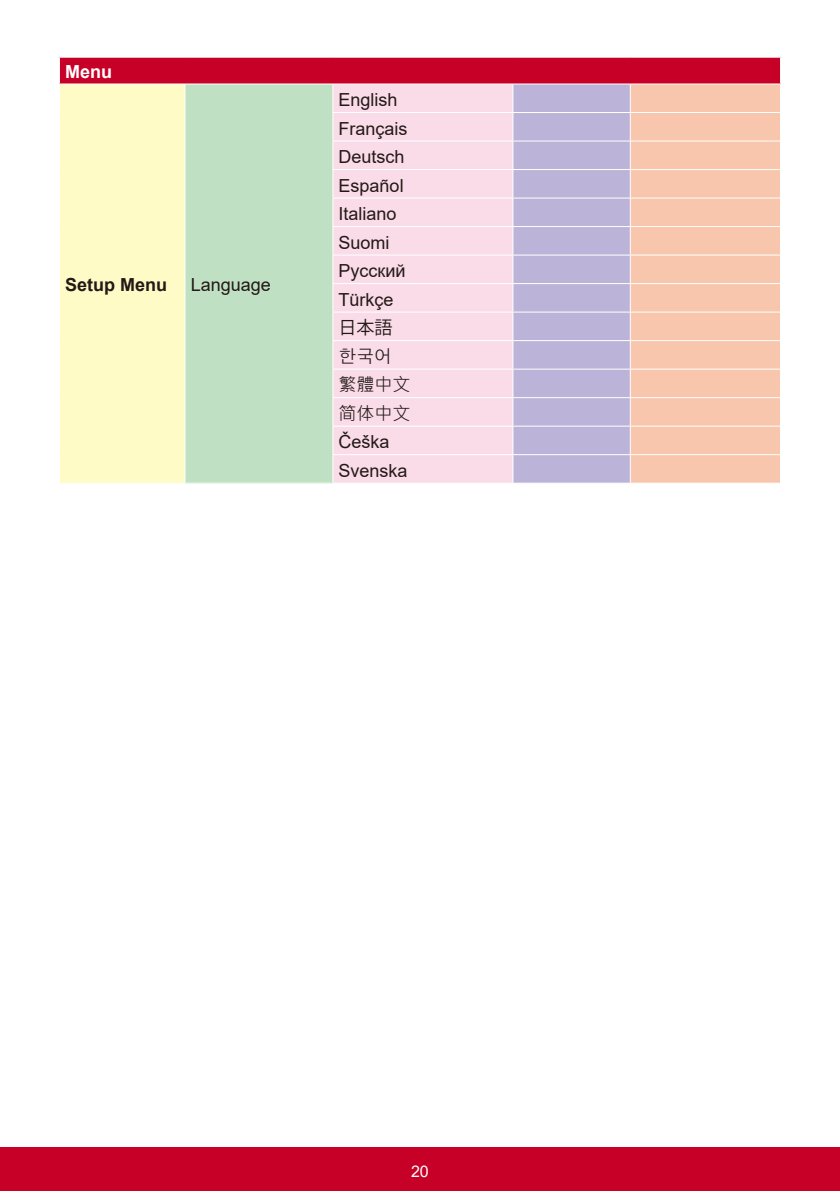
<style>
.page{position:relative;width:840px;height:1191px;background:#fff}
.page>*{position:absolute;margin:0;border:0;box-sizing:border-box;transform-origin:0 0}
.Table{font:18px "Arial";color:#231916}
.Table-2{font:700 18px "Arial";color:#231916}
.Table-3{font:18px "Microsoft Jheng Hei";color:#231916}
.Table-4{font:700 18px "Arial";color:#fff}
.Table-5{font:18px "Koz Go Pr 6 N";color:#231916}
.Table-6{font:300 18px "Adobe Gothic Std";color:#231916}
.t1{font:16px "Arial";color:#fff}
</style>
<div class="page">
<div style="left:0;top:1147px;width:839px;height:44px;background:#c70027"></div>
<div style="left:59px;top:57px;width:721px;height:27px;background:#c70027"></div>
<div style="left:59px;top:84px;width:126px;height:399px;background:#fffbc7"></div>
<div style="left:185px;top:84px;width:148px;height:399px;background:#bfe0c3"></div>
<div style="left:513px;top:84px;width:116px;height:398px;background:#bcb4d8"></div>
<div style="left:630px;top:84px;width:149px;height:398px;background:#f8c6ad"></div>
<hr style="left:59px;top:57px;width:126px;height:1px;background:#fff">
<hr style="left:185px;top:57px;width:148px;height:1px;background:#fff">
<hr style="left:333px;top:57px;width:179px;height:1px;background:#fff">
<hr style="left:512px;top:57px;width:118px;height:1px;background:#fff">
<hr style="left:630px;top:57px;width:150px;height:1px;background:#fff">
<hr style="left:59px;top:83px;width:126px;height:1px;background:#fff">
<hr style="left:185px;top:83px;width:148px;height:1px;background:#fff">
<hr style="left:333px;top:83px;width:179px;height:1px;background:#fff">
<hr style="left:512px;top:83px;width:118px;height:1px;background:#fff">
<hr style="left:630px;top:83px;width:150px;height:1px;background:#fff">
<hr style="left:512px;top:112px;width:118px;height:1px;background:#fff">
<hr style="left:630px;top:112px;width:150px;height:1px;background:#fff">
<hr style="left:512px;top:140px;width:118px;height:1px;background:#fff">
<hr style="left:630px;top:140px;width:150px;height:1px;background:#fff">
<hr style="left:512px;top:169px;width:118px;height:1px;background:#fff">
<hr style="left:630px;top:169px;width:150px;height:1px;background:#fff">
<hr style="left:512px;top:197px;width:118px;height:1px;background:#fff">
<hr style="left:630px;top:197px;width:150px;height:1px;background:#fff">
<hr style="left:512px;top:226px;width:118px;height:1px;background:#fff">
<hr style="left:630px;top:226px;width:150px;height:1px;background:#fff">
<hr style="left:512px;top:254px;width:118px;height:1px;background:#fff">
<hr style="left:630px;top:254px;width:150px;height:1px;background:#fff">
<hr style="left:512px;top:283px;width:118px;height:1px;background:#fff">
<hr style="left:630px;top:283px;width:150px;height:1px;background:#fff">
<hr style="left:512px;top:311px;width:118px;height:1px;background:#fff">
<hr style="left:630px;top:311px;width:150px;height:1px;background:#fff">
<hr style="left:512px;top:340px;width:118px;height:1px;background:#fff">
<hr style="left:630px;top:340px;width:150px;height:1px;background:#fff">
<hr style="left:512px;top:368px;width:118px;height:1px;background:#fff">
<hr style="left:630px;top:368px;width:150px;height:1px;background:#fff">
<hr style="left:512px;top:397px;width:118px;height:1px;background:#fff">
<hr style="left:630px;top:397px;width:150px;height:1px;background:#fff">
<hr style="left:512px;top:425px;width:118px;height:1px;background:#fff">
<hr style="left:630px;top:425px;width:150px;height:1px;background:#fff">
<svg style="left:59px;top:58px;width:1px;height:424px"></svg>
<svg style="left:184px;top:84px;width:1px;height:398px"></svg>
<hr style="left:512px;top:454px;width:118px;height:1px;background:#fff">
<div style="left:332px;top:84px;width:181px;height:398px;background:#fadce9"></div>
<hr style="left:630px;top:454px;width:150px;height:1px;background:#fff">
<svg style="left:629px;top:84px;width:1px;height:398px"></svg>
<svg style="left:779px;top:83px;width:1px;height:399px"></svg>
<hr style="left:59px;top:482px;width:126px;height:1px;background:#fff">
<hr style="left:185px;top:482px;width:148px;height:1px;background:#fff">
<p class="Table-4" style="left:65px;top:59px;width:48px">Menu</p>
<p class="Table-2" style="left:65px;top:272px;width:104px">Setup Menu</p>
<p class="Table" style="left:190px;top:272px;width:82px">Language</p>
<p class="Table" style="left:338px;top:87px;width:61px">English</p>
<p class="Table" style="left:338px;top:116px;width:71px">Français</p>
<p class="Table" style="left:338px;top:144px;width:68px">Deutsch</p>
<p class="Table" style="left:338px;top:173px;width:67px">Español</p>
<p class="Table" style="left:338px;top:201px;width:60px">Italiano</p>
<p class="Table" style="left:338px;top:230px;width:53px">Suomi</p>
<p class="Table" style="left:338px;top:258px;width:69px">Русский</p>
<p class="Table" style="left:338px;top:287px;width:57px">Türkçe</p>
<p class="Table-5" style="left:338px;top:317px;width:55px">日本語</p>
<p class="Table-6" style="left:338px;top:343px;width:55px">한국어</p>
<p class="Table-3" style="left:338px;top:373px;width:73px">繁體中文</p>
<p class="Table-3" style="left:338px;top:402px;width:73px">简体中文</p>
<p class="Table" style="left:338px;top:429px;width:53px">Češka</p>
<p class="Table" style="left:338px;top:458px;width:71px">Svenska</p>
<p class="t1" style="left:411px;top:1160px;width:19px">20</p>
</div>
